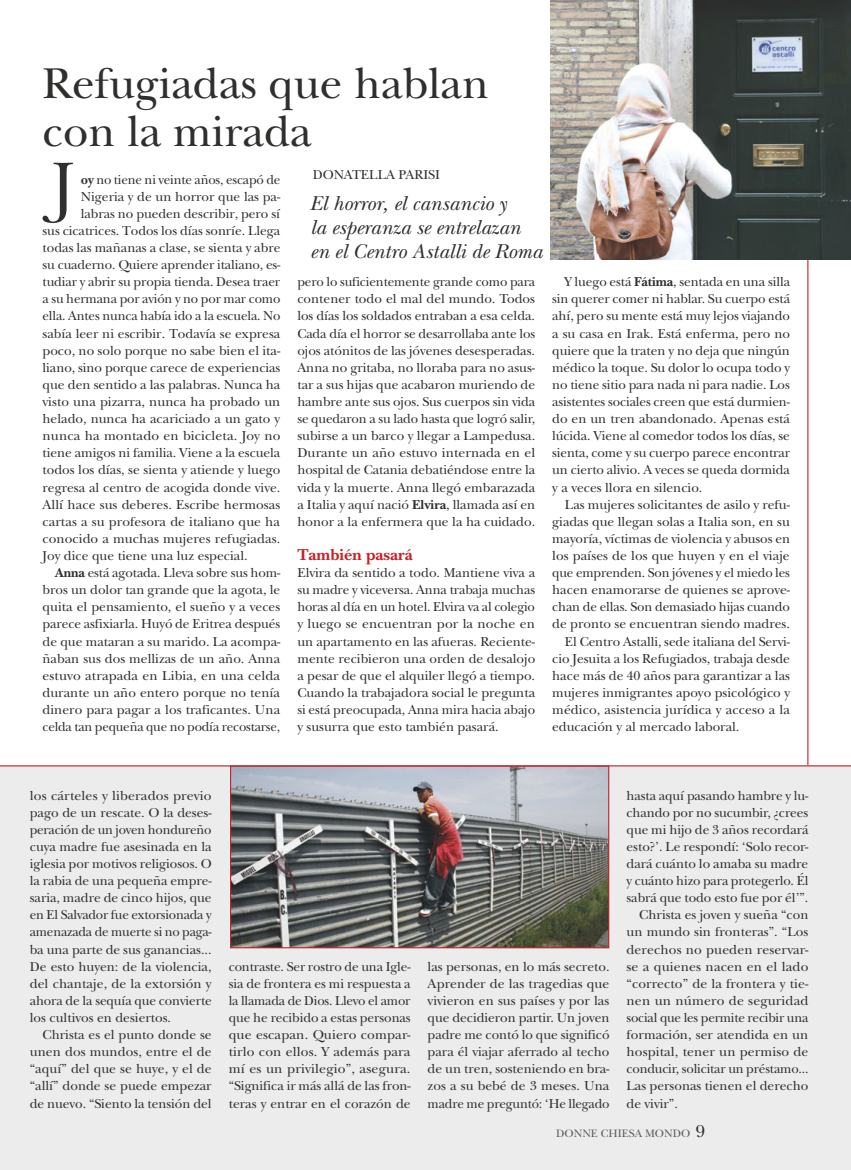
<style>
.page{position:relative;width:851px;height:1170px;background:#fff}
.page>*{position:absolute;margin:0;border:0;box-sizing:border-box;transform-origin:0 0}
.t1{font:65.25px "New Baskerville Std";color:#2f2f2e}
.t2{font:45px/48px "New Baskerville Std";color:#2f2f2e}
.t3{font:italic 21px/24px "New Baskerville Std";color:#2f2f2e}
.t4{font:700 16.5px "New Baskerville Std";color:#c32429}
.t5{font:13.5px/17.1px "New Baskerville Std";color:#2f2f2e;text-align:justify}
.t6{font:11.25px "New Baskerville Std";color:#5c5c5b}
.s1{font-weight:700}
.s2{font-size:18px;color:#2f2f2e}
</style>
<div class="page">
<hr style="left:807px;top:0;width:1px;height:1169px;background:#c32429">
<div style="left:0;top:765px;width:850px;height:404px;background:#ececec"></div>
<img style="left:550px;top:0;width:300px;height:259px">
<img style="left:232px;top:767px;width:375px;height:179px">
<div style="left:230px;top:765px;width:379px;height:183px;border:1px solid #c32429"></div>
<hr style="left:0;top:765px;width:850px;height:1px;background:#c32429">
<h2 class="t2" style="left:43px;top:65px;width:448px">Refugiadas que hablan con la mirada</h2>
<h1 class="t1" style="left:52px;top:161px;width:24px">J</h1>
<p class="t5" style="left:81px;top:172px;width:201px"><span class="s1">oy</span> no tiene ni veinte años, escapó de</p>
<p class="t5" style="left:81px;top:189px;width:201px">Nigeria y de un horror que las pa-</p>
<p class="t5" style="left:81px;top:206px;width:201px">labras no pueden describir, pero sí</p>
<p class="t5" style="left:43px;top:223px;width:239px">sus cicatrices. Todos los días sonríe. Llega</p>
<p class="t5" style="left:43px;top:241px;width:239px">todas las mañanas a clase, se sienta y abre</p>
<p class="t5" style="left:43px;top:258px;width:239px">su cuaderno. Quiere aprender italiano, es-</p>
<p class="t5" style="left:43px;top:275px;width:239px">tudiar y abrir su propia tienda. Desea traer</p>
<p class="t5" style="left:43px;top:292px;width:239px">a su hermana por avión y no por mar como</p>
<p class="t5" style="left:43px;top:309px;width:239px">ella. Antes nunca había ido a la escuela. No</p>
<p class="t5" style="left:43px;top:326px;width:239px">sabía leer ni escribir. Todavía se expresa</p>
<p class="t5" style="left:43px;top:343px;width:239px">poco, no solo porque no sabe bien el ita-</p>
<p class="t5" style="left:43px;top:360px;width:239px">liano, sino porque carece de experiencias</p>
<p class="t5" style="left:43px;top:377px;width:239px">que den sentido a las palabras. Nunca ha</p>
<p class="t5" style="left:43px;top:394px;width:239px">visto una pizarra, nunca ha probado un</p>
<p class="t5" style="left:43px;top:412px;width:239px">helado, nunca ha acariciado a un gato y</p>
<p class="t5" style="left:43px;top:429px;width:239px">nunca ha montado en bicicleta. Joy no</p>
<p class="t5" style="left:43px;top:446px;width:239px">tiene amigos ni familia. Viene a la escuela</p>
<p class="t5" style="left:43px;top:463px;width:239px">todos los días, se sienta y atiende y luego</p>
<p class="t5" style="left:43px;top:480px;width:239px">regresa al centro de acogida donde vive.</p>
<p class="t5" style="left:43px;top:497px;width:239px">Allí hace sus deberes. Escribe hermosas</p>
<p class="t5" style="left:43px;top:514px;width:239px">cartas a su profesora de italiano que ha</p>
<p class="t5" style="left:43px;top:531px;width:239px">conocido a muchas mujeres refugiadas.</p>
<p class="t5" style="left:43px;top:548px;width:206px">Joy dice que tiene una luz especial.</p>
<p class="t5" style="left:55px;top:565px;width:226px"><span class="s1">Anna</span> está agotada. Lleva sobre sus hom-</p>
<p class="t5" style="left:43px;top:583px;width:239px">bros un dolor tan grande que la agota, le</p>
<p class="t5" style="left:43px;top:600px;width:239px">quita el pensamiento, el sueño y a veces</p>
<p class="t5" style="left:43px;top:617px;width:239px">parece asfixiarla. Huyó de Eritrea después</p>
<p class="t5" style="left:43px;top:634px;width:239px">de que mataran a su marido. La acompa-</p>
<p class="t5" style="left:43px;top:651px;width:239px">ñaban sus dos mellizas de un año. Anna</p>
<p class="t5" style="left:43px;top:668px;width:239px">estuvo atrapada en Libia, en una celda</p>
<p class="t5" style="left:43px;top:685px;width:239px">durante un año entero porque no tenía</p>
<p class="t5" style="left:43px;top:702px;width:239px">dinero para pagar a los traficantes. Una</p>
<p class="t5" style="left:43px;top:719px;width:239px">celda tan pequeña que no podía recostarse,</p>
<p class="t5" style="left:313px;top:168px;width:129px">DONATELLA PARISI</p>
<h3 class="t3" style="left:310px;top:194px;width:233px">El horror, el cansancio y<br>la esperanza se entrelazan en el Centro Astalli de Roma</h3>
<p class="t5" style="left:297px;top:275px;width:239px">pero lo suficientemente grande como para contener todo el mal del mundo. Todos los días los soldados entraban a esa celda.<br>Cada día el horror se desarrollaba ante los ojos atónitos de las jóvenes desesperadas.<br>Anna no gritaba, no lloraba para no asus&shy;tar a sus hijas que acabaron muriendo de hambre ante sus ojos. Sus cuerpos sin vida se quedaron a su lado hasta que logró salir, subirse a un barco y llegar a Lampedusa.<br>Durante un año estuvo internada en el hospital de Catania debatiéndose entre la vida y la muerte. Anna llegó embarazada a Italia y aquí nació <span class="s1">Elvira</span>, llamada así en honor a la enfermera que la ha cuidado.</p>
<p class="t4" style="left:297px;top:549px;width:117px">También pasará</p>
<p class="t5" style="left:297px;top:565px;width:239px">Elvira da sentido a todo. Mantiene viva a su madre y viceversa. Anna trabaja muchas horas al día en un hotel. Elvira va al colegio y luego se encuentran por la noche en un apartamento en las afueras. Reciente&shy;mente recibieron una orden de desalojo a pesar de que el alquiler llegó a tiempo.<br>Cuando la trabajadora social le pregunta si está preocupada, Anna mira hacia abajo y susurra que esto también pasará.</p>
<p class="t5" style="left:552px;top:275px;width:240px;text-indent:13px">Y luego está <span class="s1">Fátima</span>, sentada en una silla sin querer comer ni hablar. Su cuerpo está ahí, pero su mente está muy lejos viajando a su casa en Irak. Está enferma, pero no quiere que la traten y no deja que ningún médico la toque. Su dolor lo ocupa todo y no tiene sitio para nada ni para nadie. Los asistentes sociales creen que está durmien&shy;do en un tren abandonado. Apenas está lúcida. Viene al comedor todos los días, se sienta, come y su cuerpo parece encontrar un cierto alivio. A veces se queda dormida y a veces llora en silencio.</p>
<p class="t5" style="left:565px;top:497px;width:226px">Las mujeres solicitantes de asilo y refu-</p>
<p class="t5" style="left:552px;top:514px;width:239px">giadas que llegan solas a Italia son, en su</p>
<p class="t5" style="left:552px;top:531px;width:239px">mayoría, víctimas de violencia y abusos en</p>
<p class="t5" style="left:552px;top:548px;width:239px">los países de los que huyen y en el viaje</p>
<p class="t5" style="left:552px;top:565px;width:239px">que emprenden. Son jóvenes y el miedo les</p>
<p class="t5" style="left:552px;top:583px;width:239px">hacen enamorarse de quienes se aprove-</p>
<p class="t5" style="left:552px;top:600px;width:239px">chan de ellas. Son demasiado hijas cuando</p>
<p class="t5" style="left:552px;top:617px;width:239px">de pronto se encuentran siendo madres.</p>
<p class="t5" style="left:565px;top:634px;width:226px">El Centro Astalli, sede italiana del Servi-</p>
<p class="t5" style="left:552px;top:651px;width:239px">cio Jesuita a los Refugiados, trabaja desde</p>
<p class="t5" style="left:552px;top:668px;width:239px">hace más de 40 años para garantizar a las</p>
<p class="t5" style="left:552px;top:685px;width:240px">mujeres inmigrantes apoyo psicológico y</p>
<p class="t5" style="left:552px;top:702px;width:239px">médico, asistencia jurídica y acceso a la</p>
<p class="t5" style="left:552px;top:719px;width:189px">educación y al mercado laboral.</p>
<p class="t5" style="left:30px;top:788px;width:184px">los cárteles y liberados previo pago de un rescate. O la deses&shy;peración de un joven hondureño cuya madre fue asesinada en la iglesia por motivos religiosos. O la rabia de una pequeña empre&shy;saria, madre de cinco hijos, que en El Salvador fue extorsionada y amenazada de muerte si no paga&shy;ba una parte de sus ganancias...<br>De esto huyen: de la violencia, del chantaje, de la extorsión y ahora de la sequía que convierte los cultivos en desiertos.</p>
<p class="t5" style="left:30px;top:1027px;width:183px;text-indent:13px">Christa es el punto donde se unen dos mundos, entre el de “aquí” del que se huye, y el de “allí” donde se puede empezar de nuevo. “Siento la tensión del</p>
<p class="t5" style="left:229px;top:959px;width:183px">contraste. Ser rostro de una Igle&shy;sia de frontera es mi respuesta a la llamada de Dios. Llevo el amor que he recibido a estas personas que escapan. Quiero compar&shy;tirlo con ellos. Y además para mí es un privilegio”, asegura. “Significa ir más allá de las fron&shy;teras y entrar en el corazón de</p>
<p class="t5" style="left:427px;top:959px;width:183px">las personas, en lo más secreto.<br>Aprender de las tragedias que vivieron en sus países y por las que decidieron partir. Un joven padre me contó lo que significó para él viajar aferrado al techo de un tren, sosteniendo en bra&shy;zos a su bebé de 3 meses. Una madre me preguntó: ‘He llegado</p>
<p class="t5" style="left:626px;top:788px;width:183px">hasta aquí pasando hambre y lu-</p>
<p class="t5" style="left:626px;top:805px;width:183px">chando por no sucumbir, ¿crees</p>
<p class="t5" style="left:626px;top:822px;width:183px">que mi hijo de 3 años recordará</p>
<p class="t5" style="left:626px;top:839px;width:183px">esto?’. Le respondí: ‘Solo recor-</p>
<p class="t5" style="left:626px;top:856px;width:183px">dará cuánto lo amaba su madre</p>
<p class="t5" style="left:626px;top:873px;width:183px">y cuánto hizo para protegerlo. Él</p>
<p class="t5" style="left:626px;top:890px;width:183px">sabrá que todo esto fue por él’”.</p>
<p class="t5" style="left:639px;top:907px;width:171px">Christa es joven y sueña “con</p>
<p class="t5" style="left:626px;top:925px;width:183px">un mundo sin fronteras”. “Los</p>
<p class="t5" style="left:626px;top:942px;width:183px">derechos no pueden reservar-</p>
<p class="t5" style="left:626px;top:959px;width:183px">se a quienes nacen en el lado</p>
<p class="t5" style="left:626px;top:976px;width:183px">“correcto” de la frontera y tie-</p>
<p class="t5" style="left:626px;top:993px;width:183px">nen un número de seguridad</p>
<p class="t5" style="left:626px;top:1010px;width:183px">social que les permite recibir una</p>
<p class="t5" style="left:626px;top:1027px;width:183px">formación, ser atendida en un</p>
<p class="t5" style="left:626px;top:1044px;width:183px">hospital, tener un permiso de</p>
<p class="t5" style="left:626px;top:1061px;width:183px">conducir, solicitar un préstamo...</p>
<p class="t5" style="left:626px;top:1078px;width:183px">Las personas tienen el derecho</p>
<p class="t5" style="left:626px;top:1096px;width:53px">de vivir”.</p>
<p class="t6" style="left:556px;top:1128px;width:150px">DONNE CHIESA MONDO <span class="s2">9</span></p>
</div>
